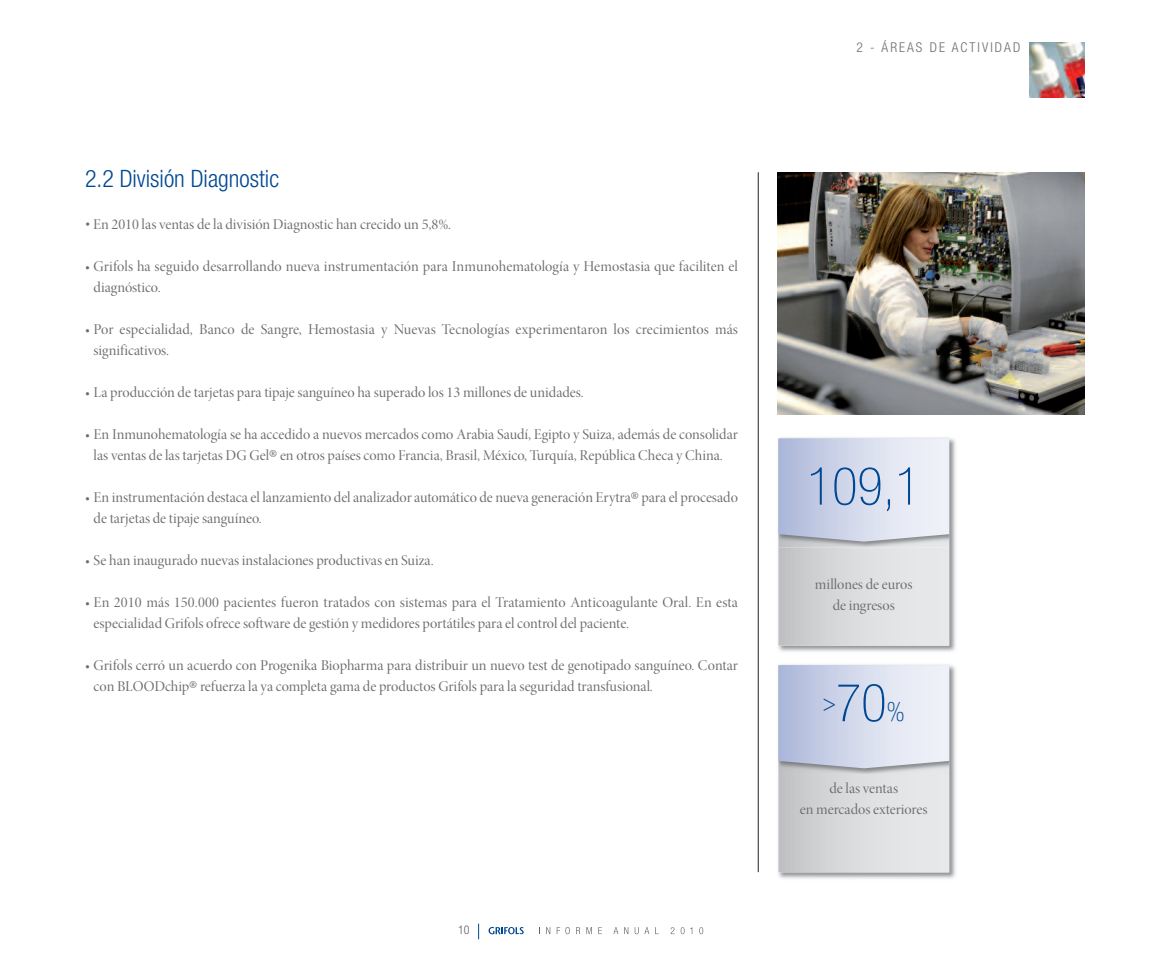
<style>
.page{position:relative;width:1170px;height:957px;background:#fff}
.page>*{position:absolute;margin:0;border:0;box-sizing:border-box;transform-origin:0 0}
.t1{font:100 condensed 52.5px "Helvetica Neue LT Std";color:#014892}
.t2{font:300 condensed 24px "Helvetica Neue LT Std";color:#014892}
.t3{font:15px/21px "Minion Pro Disp";color:#6c6d70}
.t4{font:300 condensed 13.5px "Helvetica Neue LT Std";letter-spacing:.15em;color:#6c6d70}
.t5{font:300 condensed 12px "Helvetica Neue LT Std";color:#5f5f62}
.s1{font-family:"Minion Pro";font-weight:700;font-size:21px}
.s2{font-family:"Minion"}
.s3{font-size:27px}
</style>
<div class="page">
<svg style="left:488px;top:927px;width:35px;height:7px"></svg>
<svg style="left:546px;top:927px;width:4px;height:7px"></svg>
<svg style="left:556px;top:927px;width:13px;height:7px"></svg>
<svg style="left:576px;top:927px;width:4px;height:7px"></svg>
<svg style="left:586px;top:927px;width:6px;height:7px"></svg>
<svg style="left:598px;top:927px;width:4px;height:7px"></svg>
<svg style="left:613px;top:927px;width:5px;height:7px"></svg>
<svg style="left:624px;top:927px;width:4px;height:7px"></svg>
<svg style="left:634px;top:927px;width:4px;height:7px"></svg>
<svg style="left:644px;top:927px;width:5px;height:7px"></svg>
<svg style="left:670px;top:927px;width:4px;height:7px"></svg>
<svg style="left:680px;top:927px;width:4px;height:7px"></svg>
<svg style="left:699px;top:927px;width:4px;height:7px"></svg>
<svg style="left:478px;top:923px;width:1px;height:16px"></svg>
<img style="left:1029px;top:43px;width:55px;height:55px">
<hr style="left:758px;top:172px;width:1px;height:700px;background:#231f20">
<img style="left:778px;top:438px;width:178px;height:214px">
<svg style="left:778px;top:438px;width:171px;height:207px;background:#d5d9e2"></svg>
<img style="left:778px;top:665px;width:178px;height:214px">
<svg style="left:778px;top:665px;width:171px;height:207px;background:#d5d8e2"></svg>
<img style="left:777px;top:173px;width:307px;height:241px">
<h2 class="t2" style="left:85px;top:170px;width:195px">2.2 División Diagnostic</h2>
<p class="t3" style="left:85px;top:215px;width:367px"><span class="s1">·</span> En 2010 las ventas de la división Diagnostic han crecido un 5,8%.</p>
<p class="t3" style="left:94px;top:257px;width:646px;text-indent:-9px">• Grifols ha seguido desarrollando nueva instrumentación para Inmunohematología y Hemostasia que faciliten el diagnóstico.</p>
<p class="t3" style="left:94px;top:320px;width:646px;text-indent:-9px">• Por especialidad, Banco de Sangre, Hemostasia y Nuevas Tecnologías experimentaron los crecimientos más significativos.</p>
<p class="t3" style="left:85px;top:383px;width:500px">• La producción de tarjetas para tipaje sanguíneo ha superado los 13 millones de unidades.</p>
<p class="t3" style="left:85px;top:425px;width:654px;text-align:center">• En Inmunohematología se ha accedido a nuevos mercados como Arabia Saudí, Egipto y Suiza, además de consolidar las ventas de las tarjetas DG Gel<span class="s2">®</span> en otros países como Francia, Brasil, México, Turquía, República Checa y China.</p>
<p class="t3" style="left:94px;top:488px;width:646px;text-indent:-9px">• En instrumentación destaca el lanzamiento del analizador automático de nueva generación Erytra<span class="s2">®</span> para el procesado de tarjetas de tipaje sanguíneo.</p>
<p class="t3" style="left:85px;top:551px;width:350px">• Se han inaugurado nuevas instalaciones productivas en Suiza.</p>
<p class="t3" style="left:94px;top:593px;width:646px;text-indent:-8px">• En 2010 más 150.000 pacientes fueron tratados con sistemas para el Tratamiento Anticoagulante Oral. En esta especialidad Grifols ofrece software de gestión y medidores portátiles para el control del paciente.</p>
<p class="t3" style="left:94px;top:656px;width:646px;text-indent:-9px">• Grifols cerró un acuerdo con Progenika Biopharma para distribuir un nuevo test de genotipado sanguíneo. Contar con BLOODchip<span class="s2">®</span> refuerza la ya completa gama de productos Grifols para la seguridad transfusional.</p>
<p class="t5" style="left:458px;top:926px;width:13px">10</p>
<p class="t4" style="left:856px;top:43px;width:165px">2 - ÁREAS DE ACTIVIDAD</p>
<h1 class="t1" style="left:806px;top:467px;width:115px">109,1</h1>
<p class="t3" style="left:814px;top:575px;width:99px;text-align:center">millones de euros de ingresos</p>
<h1 class="t1" style="left:822px;top:683px;width:84px"><sup>&gt;</sup>70<span class="s3">%</span></h1>
<p class="t3" style="left:799px;top:779px;width:129px;text-align:center">de las ventas<br>en mercados exteriores</p>
</div>
